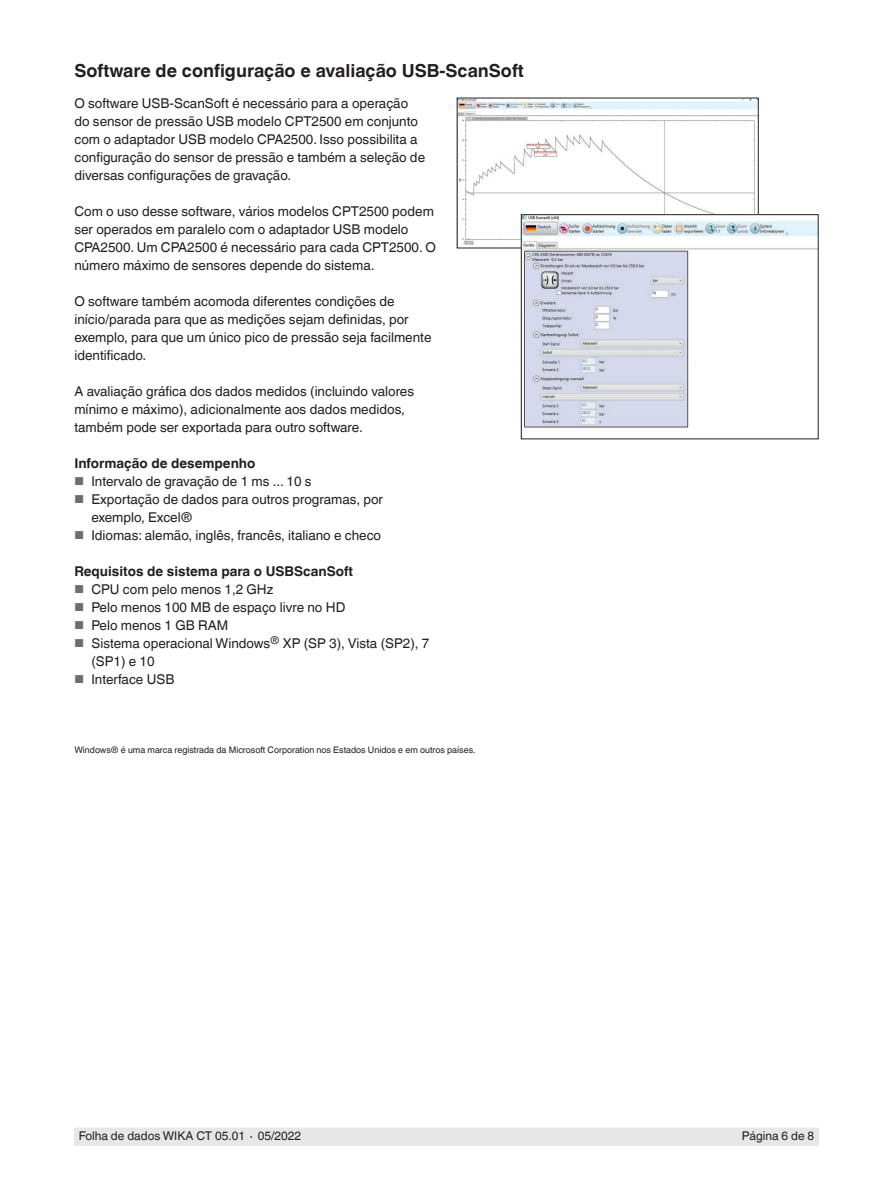
<style>
.page{position:relative;width:893px;height:1188px;background:#fff}
.page>*{position:absolute;margin:0;border:0;box-sizing:border-box;transform-origin:0 0}
.t1{font:700 18px "Helvetica World";color:#231f20}
.t2{font:13.5px/18px "Helvetica World";color:#231f20}
.t3{font:700 13.5px "Helvetica World";color:#231f20}
.t4{font:12px "Helvetica World";color:#231f20}
.t5{font:9px "Helvetica World";color:#231f20}
.s1{font-size:11.55px;color:#6c6d70}
</style>
<div class="page">
<div style="left:74px;top:1128px;width:745px;height:17px;background:#e6e7e9"></div>
<img style="left:459px;top:100px;width:298px;height:146px">
<img style="left:523px;top:216px;width:294px;height:213px">
<div style="left:521px;top:214px;width:298px;height:225px;border:1px solid #231f20"></div>
<h1 class="t1" style="left:74px;top:60px;width:451px">Software de configuração e avaliação USB-ScanSoft</h1>
<p class="t2" style="left:74px;top:94px;width:352px">O software USB-ScanSoft é necessário para a operação do sensor de pressão USB modelo CPT2500 em conjunto com o adaptador USB modelo CPA2500. Isso possibilita a configuração do sensor de pressão e também a seleção de diversas configurações de gravação.</p>
<p class="t2" style="left:74px;top:202px;width:363px">Com o uso desse software, vários modelos CPT2500 podem ser operados em paralelo com o adaptador USB modelo CPA2500. Um CPA2500 é necessário para cada CPT2500. O número máximo de sensores depende do sistema.</p>
<p class="t2" style="left:74px;top:292px;width:359px">O software também acomoda diferentes condições de início/parada para que as medições sejam definidas, por exemplo, para que um único pico de pressão seja facilmente identificado.</p>
<p class="t2" style="left:74px;top:382px;width:341px">A avaliação gráfica dos dados medidos (incluindo valores mínimo e máximo), adicionalmente aos dados medidos, também pode ser exportada para outro software.</p>
<p class="t3" style="left:74px;top:455px;width:183px">Informação de desempenho</p>
<p class="t2" style="left:74px;top:472px;width:239px"><span class="s1">■</span> Intervalo de gravação de 1 ms ... 10 s</p>
<p class="t2" style="left:91px;top:490px;width:293px;text-indent:-17px"><span class="s1">■</span> Exportação de dados para outros programas, por exemplo, Excel®</p>
<p class="t2" style="left:74px;top:526px;width:308px"><span class="s1">■</span> Idiomas: alemão, inglês, francês, italiano e checo</p>
<p class="t3" style="left:74px;top:563px;width:280px">Requisitos de sistema para o USBScanSoft</p>
<p class="t2" style="left:74px;top:580px;width:201px"><span class="s1">■</span> CPU com pelo menos 1,2 GHz</p>
<p class="t2" style="left:74px;top:598px;width:272px"><span class="s1">■</span> Pelo menos 100 MB de espaço livre no HD</p>
<p class="t2" style="left:74px;top:616px;width:155px"><span class="s1">■</span> Pelo menos 1 GB RAM</p>
<p class="t2" style="left:91px;top:634px;width:339px;text-indent:-17px"><span class="s1">■</span> Sistema operacional Windows<sup>®</sup> XP (SP 3), Vista (SP2), 7 (SP1) e 10</p>
<p class="t2" style="left:74px;top:670px;width:102px"><span class="s1">■</span> Interface USB</p>
<p class="t5" style="left:74px;top:744px;width:403px">Windows® é uma marca registrada da Microsoft Corporation nos Estados Unidos e em outros países.</p>
<p class="t4" style="left:79px;top:1129px;width:224px">Folha de dados WIKA CT 05.01 ∙ 05/2022</p>
<p class="t4" style="left:742px;top:1129px;width:74px">Página 6 de 8</p>
</div>
